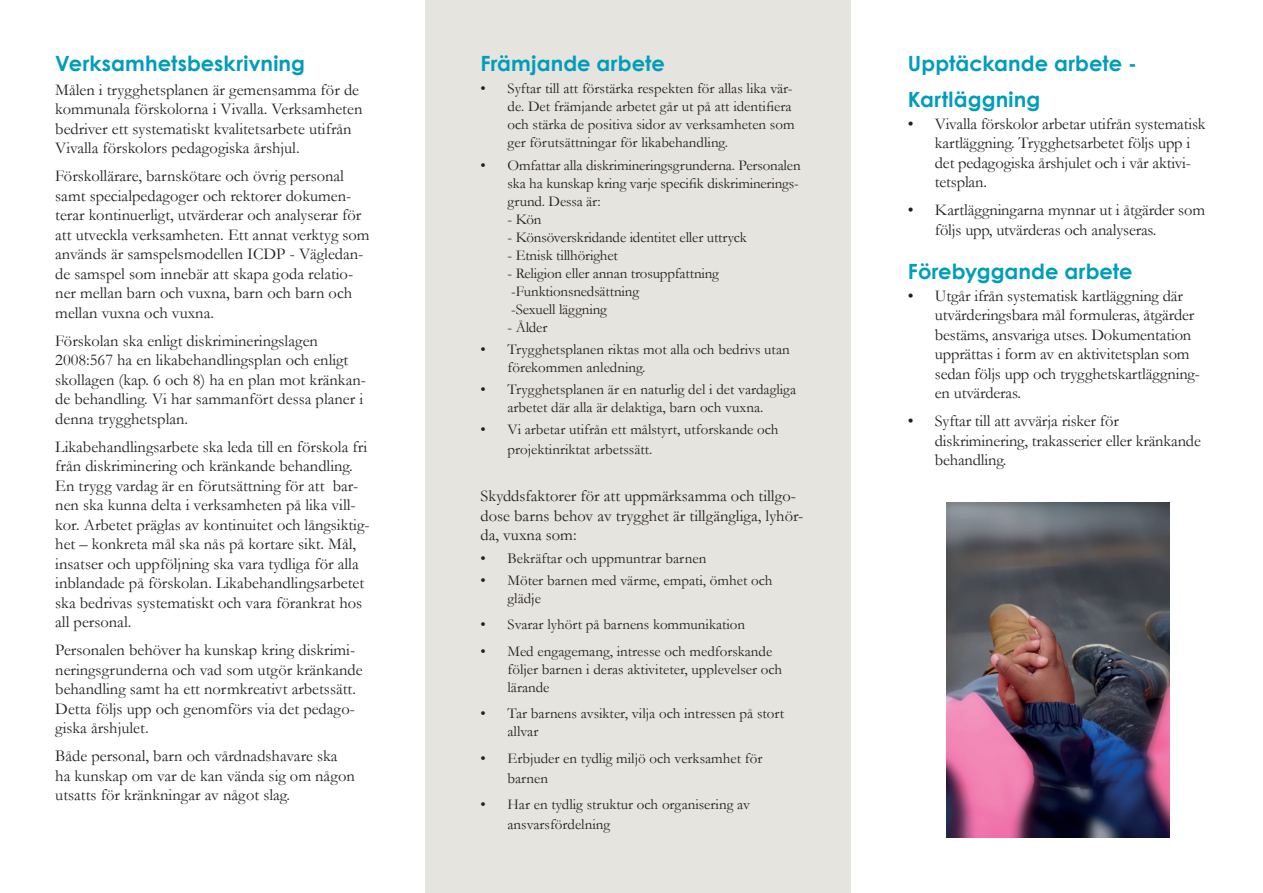
<style>
.page{position:relative;width:1263px;height:893px;background:#fff}
.page>*{position:absolute;margin:0;border:0;box-sizing:border-box;transform-origin:0 0}
.t1{font:700 21px "Century Gothic";letter-spacing:.005em;color:#009dba}
.t2{font:16.5px/19.5px "Garamond";color:#231f20}
.t3{font:15px/18px "Garamond";color:#231f20}
</style>
<div class="page">
<div style="left:425px;top:0;width:425px;height:893px;background:#e6e4df"></div>
<img style="left:946px;top:503px;width:223px;height:335px">
<h3 class="t1" style="left:55px;top:47px;width:251px">Verksamhetsbeskrivning</h3>
<p class="t1" style="left:908px;top:47px;width:231px">Upptäckande arbete -</p>
<p class="t2" style="left:55px;top:79px;width:309px">Målen i trygghetsplanen är gemensamma för de kommunala förskolorna i Vivalla. Verksamheten bedriver ett systematiskt kvalitetsarbete utifrån Vivalla förskolors pedagogiska årshjul.</p>
<p class="t2" style="left:55px;top:166px;width:316px">Förskollärare, barnskötare och övrig personal samt specialpedagoger och rektorer dokumen&shy;terar kontinuerligt, utvärderar och analyserar för att utveckla verksamheten. Ett annat verktyg som används är samspelsmodellen ICDP - Vägledan&shy;de samspel som innebär att skapa goda relatio&shy;ner mellan barn och vuxna, barn och barn och mellan vuxna och vuxna.</p>
<p class="t2" style="left:55px;top:330px;width:312px">Förskolan ska enligt diskrimineringslagen 2008:567 ha en likabehandlingsplan och enligt skollagen (kap. 6 och 8) ha en plan mot kränkan&shy;de behandling. Vi har sammanfört dessa planer i denna trygghetsplan.</p>
<p class="t2" style="left:55px;top:436px;width:316px">Likabehandlingsarbete ska leda till en förskola fri från diskriminering och kränkande behandling.<br>En trygg vardag är en förutsättning för att bar&shy;nen ska kunna delta i verksamheten på lika vill&shy;kor. Arbetet präglas av kontinuitet och långsiktig&shy;het – konkreta mål ska nås på kortare sikt. Mål, insatser och uppföljning ska vara tydliga för alla inblandade på förskolan. Likabehandlingsarbetet ska bedrivas systematiskt och vara förankrat hos all personal.</p>
<p class="t2" style="left:55px;top:640px;width:309px">Personalen behöver ha kunskap kring diskrimi&shy;neringsgrunderna och vad som utgör kränkande behandling samt ha ett normkreativt arbetssätt.<br>Detta följs upp och genomförs via det pedago&shy;giska årshjulet.</p>
<p class="t2" style="left:55px;top:746px;width:301px">Både personal, barn och vårdnadshavare ska ha kunskap om var de kan vända sig om någon utsatts för kränkningar av något slag.</p>
<h3 class="t1" style="left:480px;top:47px;width:186px">Främjande arbete</h3>
<p class="t3" style="left:480px;top:79px;width:314px">• Syftar till att förstärka respekten för allas lika vär-</p>
<p class="t3" style="left:507px;top:97px;width:285px">de. Det främjande arbetet går ut på att identifiera</p>
<p class="t3" style="left:507px;top:115px;width:289px">och stärka de positiva sidor av verksamheten som ger förutsättningar för likabehandling.</p>
<p class="t3" style="left:507px;top:155px;width:295px;text-align:justify;text-indent:-27px">• Omfattar alla diskrimineringsgrunderna. Personalen ska ha kunskap kring varje specifik diskriminerings&shy;grund. Dessa är:</p>
<p class="t3" style="left:507px;top:209px;width:35px">- Kön</p>
<p class="t3" style="left:507px;top:227px;width:241px">- Könsöverskridande identitet eller uttryck</p>
<p class="t3" style="left:507px;top:245px;width:112px">- Etnisk tillhörighet</p>
<p class="t3" style="left:507px;top:263px;width:213px">- Religion eller annan trosuppfattning -Funktionsnedsättning<br>-Sexuell läggning</p>
<p class="t3" style="left:507px;top:317px;width:41px">- Ålder</p>
<p class="t3" style="left:507px;top:340px;width:284px;text-indent:-27px">• Trygghetsplanen riktas mot alla och bedrivs utan förekommen anledning.</p>
<p class="t3" style="left:480px;top:380px;width:317px;text-align:center">• Trygghetsplanen är en naturlig del i det vardagliga arbetet där alla är delaktiga, barn och vuxna.</p>
<p class="t3" style="left:507px;top:419px;width:273px;line-height:19.5px;text-indent:-27px">• Vi arbetar utifrån ett målstyrt, utforskande och projektinriktat arbetssätt.</p>
<p class="t2" style="left:480px;top:486px;width:324px">Skyddsfaktorer för att uppmärksamma och tillgo&shy;dose barns behov av trygghet är tillgängliga, lyhör&shy;da, vuxna som:</p>
<p class="t3" style="left:480px;top:548px;width:227px">• Bekräftar och uppmuntrar barnen</p>
<p class="t3" style="left:507px;top:571px;width:266px;text-indent:-27px">• Möter barnen med värme, empati, ömhet och glädje</p>
<p class="t3" style="left:480px;top:615px;width:266px">• Svarar lyhört på barnens kommunikation</p>
<p class="t3" style="left:507px;top:642px;width:276px;text-indent:-27px">• Med engagemang, intresse och medforskande följer barnen i deras aktiviteter, upplevelser och lärande</p>
<p class="t3" style="left:507px;top:704px;width:278px;text-indent:-27px">• Tar barnens avsikter, vilja och intressen på stort allvar</p>
<p class="t3" style="left:507px;top:748px;width:256px;line-height:19.8px;text-indent:-27px">• Erbjuder en tydlig miljö och verksamhet för barnen</p>
<p class="t3" style="left:507px;top:794px;width:244px;line-height:19.5px;text-indent:-27px">• Har en tydlig struktur och organisering av ansvarsfördelning</p>
<h3 class="t1" style="left:908px;top:83px;width:134px">Kartläggning</h3>
<p class="t2" style="left:935px;top:113px;width:272px;text-indent:-27px">• Vivalla förskolor arbetar utifrån systematisk kartläggning. Trygghetsarbetet följs upp i det pedagogiska årshjulet och i vår aktivi&shy;tetsplan.</p>
<p class="t2" style="left:935px;top:200px;width:272px;text-indent:-27px">• Kartläggningarna mynnar ut i åtgärder som följs upp, utvärderas och analyseras.</p>
<h3 class="t1" style="left:908px;top:256px;width:226px">Förebyggande arbete</h3>
<p class="t2" style="left:935px;top:285px;width:267px;text-indent:-27px">• Utgår ifrån systematisk kartläggning där utvärderingsbara mål formuleras, åtgärder bestäms, ansvariga utses. Dokumentation upprättas i form av en aktivitetsplan som sedan följs upp och trygghetskartläggning&shy;en utvärderas.</p>
<p class="t2" style="left:935px;top:411px;width:267px;text-indent:-27px">• Syftar till att avvärja risker för diskriminering, trakasserier eller kränkande behandling.</p>
</div>
